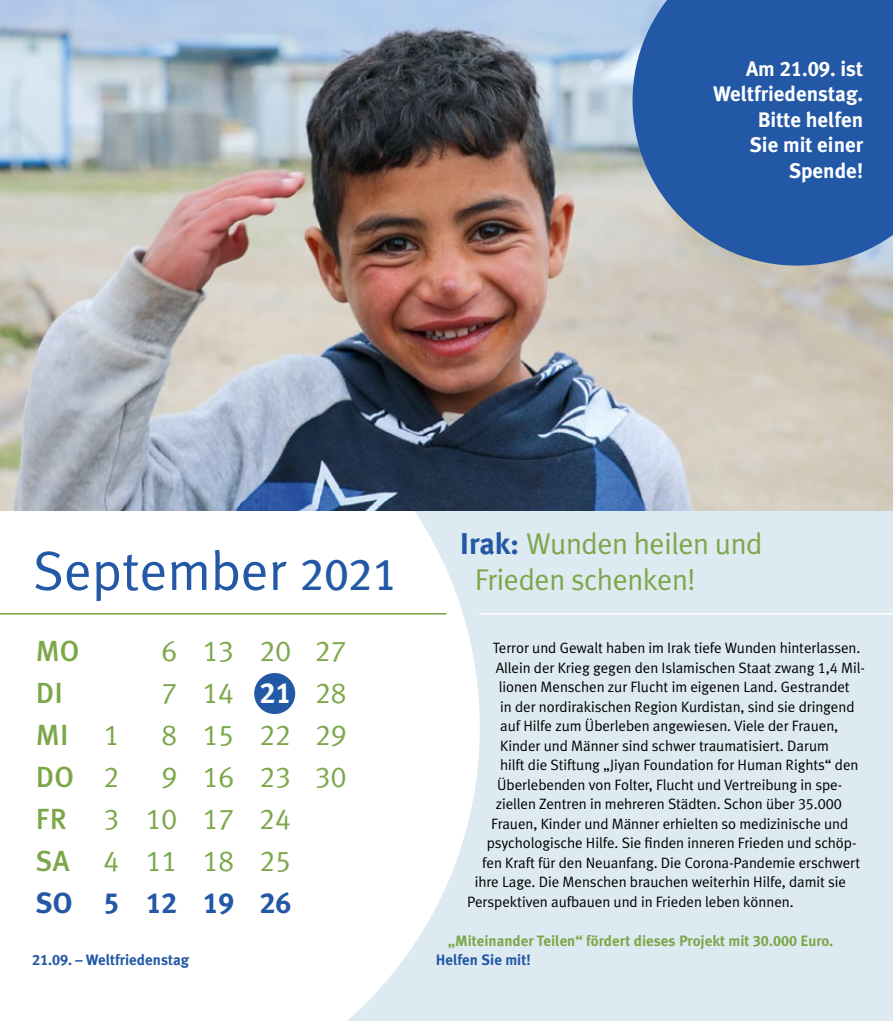
<style>
.page{position:relative;width:893px;height:1021px;background:#fff}
.page>*{position:absolute;margin:0;border:0;box-sizing:border-box;transform-origin:0 0}
.t1{font:55.05px "Meta Plus Normal";color:#2258a5}
.t2{font:30px/36px "Meta Plus Normal";letter-spacing:-.015em;color:#7ca749}
.t3{font:29.1px/42px "Meta Plus Normal Caps";color:#7ca749;text-align:right}
.t4{font:500 29.1px "Meta Plus";color:#7ca749}
.t5{font:29.1px "Meta Plus Bold Caps";color:#2258a5}
.t6{font:700 21px/25.5px "Meta Plus";color:#fff;text-align:right}
.t7{font:21px "Meta Plus Bold Caps";color:#fff}
.t8{font:15px "Meta Plus Normal";letter-spacing:-.005em;color:#000}
.t9{font:700 15px/19.5px "Meta Plus";color:#7ca749}
.t10{font:700 15px "Meta Plus";color:#2258a5}
.s1{font-family:"Meta Plus";font-weight:700}
.s2{font-family:"Meta Plus Book Caps";font-size:45.3px}
.s3{font-family:"Meta Plus Bold Caps";color:#fff}
.s4{font-family:"Meta Plus Normal Caps";font-weight:400}
.s5{font-family:"Meta Plus";font-weight:500}
.s6{font-family:"Meta Plus Bold Caps";font-weight:400}
.s7{font-family:"Meta Plus";font-weight:700;color:#2258a5}
.s8{font-family:"Meta Plus Normal Caps"}
.s9{color:#2258a5}
</style>
<div class="page">
<div style="left:0;top:510px;width:893px;height:510px;background:#deeaf1"></div>
<div style="left:0;top:510px;width:480px;height:510px;background:#fff"></div>
<div style="left:254px;top:673px;width:41px;height:41px;background:#2258a5;border-radius:50%"></div>
<img style="left:0;top:0;width:893px;height:510px">
<svg style="left:632px;top:0;width:261px;height:265px;background:#3465a9"></svg>
<hr style="left:0;top:613px;width:446px;height:1px;background:#7ca749">
<hr style="left:480px;top:613px;width:413px;height:1px;background:#fff">
<h3 class="t7" style="left:746px;top:56px;width:119px"><span class="s1">Am</span> 21.09. <span class="s1">ist</span></h3>
<h3 class="t6" style="left:713px;top:81px;width:152px">Weltfriedenstag.<br>Bitte helfen<br>Sie mit einer<br>Spende!</h3>
<h1 class="t1" style="left:33px;top:539px;width:366px">September <span class="s2">2021</span></h1>
<h3 class="t4" style="left:36px;top:633px;width:45px">MO</h3>
<h3 class="t3" style="left:161px;top:629px;width:187px">6 13 20 27</h3>
<h3 class="t4" style="left:36px;top:675px;width:28px">DI</h3>
<h3 class="t3" style="left:161px;top:671px;width:187px">7 14 <span class="s3">21</span> 28</h3>
<h3 class="t4" style="left:36px;top:717px;width:85px">MI <span class="s4">1</span></h3>
<h3 class="t3" style="left:161px;top:713px;width:187px">8 15 22 29</h3>
<h3 class="t4" style="left:36px;top:759px;width:85px">DO <span class="s4">2</span></h3>
<h3 class="t3" style="left:161px;top:755px;width:187px">9 16 23 30</h3>
<h3 class="t4" style="left:36px;top:801px;width:32px">FR</h3>
<h3 class="t3" style="left:36px;top:797px;width:257px">3 10 17 24<br><span class="s5">SA</span> 4 11 18 25</h3>
<h3 class="t5" style="left:36px;top:885px;width:256px">SO 5 12 19 26</h3>
<p class="t10" style="left:32px;top:951px;width:158px"><span class="s6">21.09.</span> – Weltfriedenstag</p>
<h2 class="t2" style="left:475px;top:525px;width:289px;text-indent:-15px"><span class="s7">Irak:</span> Wunden heilen und<br>Frieden schenken!</h2>
<p class="t8" style="left:493px;top:639px;width:369px">Terror und Gewalt haben im Irak tiefe Wunden hinterlassen.</p>
<p class="t8" style="left:496px;top:658px;width:371px">Allein der Krieg gegen den Islamischen Staat zwang <span class="s8">1,4</span> Mil-</p>
<p class="t8" style="left:499px;top:678px;width:353px">lionen Menschen zur Flucht im eigenen Land. Gestrandet</p>
<p class="t8" style="left:500px;top:697px;width:356px">in der nordirakischen Region Kurdistan, sind sie dringend</p>
<p class="t8" style="left:500px;top:717px;width:340px">auf Hilfe zum Überleben angewiesen. Viele der Frauen,</p>
<p class="t8" style="left:500px;top:736px;width:330px">Kinder und Männer sind schwer traumatisiert. Darum</p>
<p class="t8" style="left:500px;top:756px;width:360px">hilft die Stiftung „Jiyan Foundation for Human Rights“ den</p>
<p class="t8" style="left:497px;top:775px;width:346px">Überlebenden von Folter, Flucht und Vertreibung in spe-</p>
<p class="t8" style="left:496px;top:795px;width:348px">ziellen Zentren in mehreren Städten. Schon über <span class="s8">35.000</span></p>
<p class="t8" style="left:491px;top:814px;width:359px">Frauen, Kinder und Männer erhielten so medizinische und</p>
<p class="t8" style="left:487px;top:834px;width:371px">psychologische Hilfe. Sie finden inneren Frieden und schöp-</p>
<p class="t8" style="left:482px;top:853px;width:380px">fen Kraft für den Neuanfang. Die Corona-Pandemie erschwert</p>
<p class="t8" style="left:475px;top:873px;width:373px">ihre Lage. Die Menschen brauchen weiterhin Hilfe, damit sie</p>
<p class="t8" style="left:467px;top:892px;width:328px">Perspektiven aufbauen und in Frieden leben können.</p>
<p class="t9" style="left:436px;top:930px;width:399px;text-indent:12px">„Miteinander Teilen“ fördert dieses Projekt mit <span class="s6">30.000</span> Euro.<br><span class="s9">Helfen Sie mit!</span></p>
</div>
